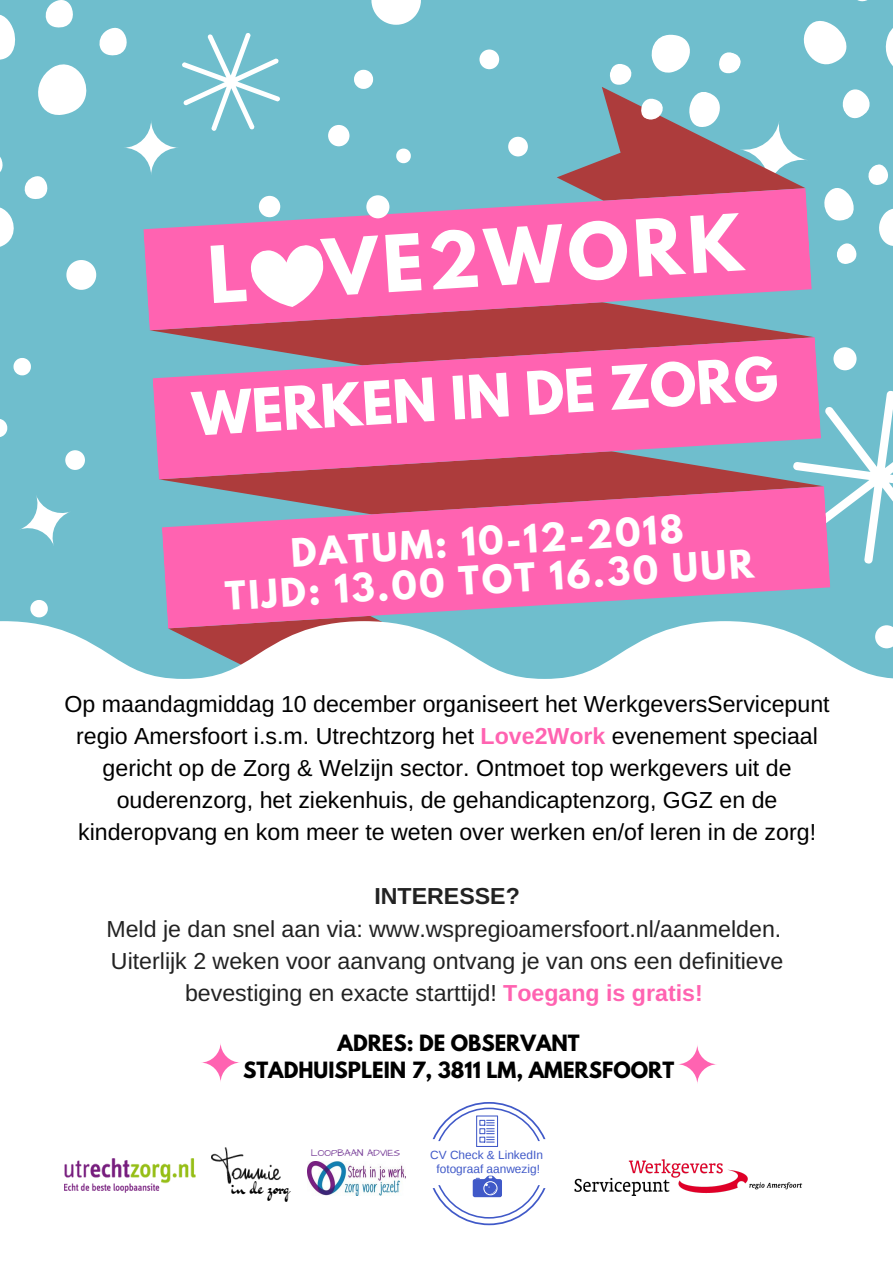
<style>
.page{position:relative;width:893px;height:1263px;background:#fff}
.page>*{position:absolute;margin:0;border:0;box-sizing:border-box;transform-origin:0 0}
.t1{font:700 69.53px "League Spartan";color:#fff}
.t2{font:700 52.95px "League Spartan";color:#fff}
.t3{font:700 34.72px/38.5px "League Spartan";color:#fff;text-align:center}
.t4{font:23.17px/32.1px "Arimo";color:#000;text-align:center}
.t5{font:23.17px/32.1px "Arimo";color:#222;text-align:center}
.t6{font:700 23.17px "Arimo";color:#222}
.t7{font:700 19.88px/27.6px "League Spartan";color:#000;text-align:center}
.t8{font:19.88px "Dr Sugiyama";color:#000}
.t9{font:11.85px/14.1px "Liberation Sans";color:#4059c8;text-align:center}
.t10{font:9.9px "Architects Daughter";color:#794099}
.s1{font-weight:700;color:#ff63b1}
</style>
<div class="page">
<div style="left:0;top:0;width:893px;height:1262px;background:#6fbecd"></div>
<svg style="left:65px;top:450px;width:20px;height:20px"></svg>
<svg style="left:824px;top:391px;width:69px;height:173px"></svg>
<svg style="left:159px;top:465px;width:665px;height:21px;background:#a94546"></svg>
<div style="left:150px;top:330px;width:663px;height:7px;background:#ad3c3c"></div>
<svg style="left:143px;top:195px;width:669px;height:135px;fill:#ff63b1"></svg>
<svg style="left:153px;top:337px;width:668px;height:142px;background:#e0669e"></svg>
<svg style="left:162px;top:486px;width:668px;height:135px;fill:#ff63b1"></svg>
<svg style="left:0;top:15px;width:16px;height:45px"></svg>
<svg style="left:38px;top:64px;width:49px;height:51px"></svg>
<svg style="left:45px;top:0;width:28px;height:28px"></svg>
<svg style="left:99px;top:27px;width:28px;height:29px"></svg>
<svg style="left:0;top:157px;width:47px;height:90px"></svg>
<svg style="left:123px;top:120px;width:56px;height:56px"></svg>
<svg style="left:551px;top:0;width:342px;height:266px"></svg>
<svg style="left:66px;top:260px;width:30px;height:30px"></svg>
<svg style="left:14px;top:358px;width:17px;height:17px"></svg>
<svg style="left:0;top:419px;width:7px;height:18px"></svg>
<svg style="left:20px;top:496px;width:49px;height:50px"></svg>
<svg style="left:354px;top:70px;width:19px;height:19px"></svg>
<svg style="left:259px;top:196px;width:21px;height:21px"></svg>
<svg style="left:164px;top:33px;width:116px;height:116px"></svg>
<svg style="left:479px;top:50px;width:20px;height:19px"></svg>
<svg style="left:366px;top:195px;width:23px;height:23px"></svg>
<svg style="left:328px;top:125px;width:21px;height:21px"></svg>
<svg style="left:396px;top:149px;width:15px;height:14px"></svg>
<svg style="left:508px;top:137px;width:20px;height:19px"></svg>
<svg style="left:833px;top:347px;width:23px;height:23px"></svg>
<svg style="left:30px;top:600px;width:18px;height:17px"></svg>
<svg style="left:0;top:621px;width:768px;height:165px;background:#eaf1f3"></svg>
<div style="left:0;top:1176px;width:893px;height:87px;background:#fff"></div>
<div style="left:0;top:786px;width:893px;height:209px;background:#fff"></div>
<div style="left:0;top:995px;width:893px;height:184px;background:#fff"></div>
<svg style="left:689px;top:732px;width:23px;height:23px"></svg>
<svg style="left:768px;top:625px;width:125px;height:174px;background:#eaf5f7"></svg>
<svg style="left:410px;top:756px;width:28px;height:28px"></svg>
<svg style="left:593px;top:809px;width:34px;height:34px"></svg>
<svg style="left:621px;top:878px;width:23px;height:22px"></svg>
<svg style="left:371px;top:0;width:50px;height:25px"></svg>
<img style="left:518px;top:1159px;width:342px;height:36px">
<img style="left:64px;top:1158px;width:132px;height:34px">
<svg style="left:433px;top:1102px;width:112px;height:45px;background:#e4e8f7"></svg>
<svg style="left:433px;top:1175px;width:112px;height:50px"></svg>
<svg style="left:249px;top:243px;width:79px;height:69px;background:#ffbcdd"></svg>
<svg style="left:200px;top:1042px;width:41px;height:41px"></svg>
<svg style="left:677px;top:1044px;width:40px;height:40px"></svg>
<img style="left:212px;top:1147px;width:68px;height:36px">
<img style="left:307px;top:1161px;width:98px;height:34px">
<h1 class="t1" style="left:206px;top:243px;width:537px;rotate:-4deg">L VE2WORK</h1>
<h2 class="t2" style="left:191px;top:390px;width:588px;rotate:-4deg">WERKEN IN DE ZORG</h2>
<h3 class="t3" style="left:222px;top:545px;width:531px;rotate:-4deg">DATUM: 10-12-2018<br>TIJD: 13.00 TOT 16.30 UUR</h3>
<p class="t4" style="left:65px;top:688px;width:766px">Op maandagmiddag 10 december organiseert het WerkgeversServicepunt regio Amersfoort i.s.m. Utrechtzorg het <span class="s1">Love2Work</span> evenement speciaal gericht op de Zorg &amp; Welzijn sector. Ontmoet top werkgevers uit de ouderenzorg, het ziekenhuis, de gehandicaptenzorg, GGZ en de kinderopvang en kom meer te weten over werken en/of leren in de zorg!</p>
<p class="t6" style="left:374px;top:883px;width:147px">INTERESSE?</p>
<p class="t5" style="left:106px;top:912px;width:678px">Meld je dan snel aan via: www.wspregioamersfoort.nl/aanmelden.<br>Uiterlijk 2 weken voor aanvang ontvang je van ons een definitieve bevestiging en exacte starttijd! <span class="s1">Toegang is gratis!</span></p>
<p class="t7" style="left:243px;top:1031px;width:433px">ADRES: DE OBSERVANT<br>STADHUISPLEIN 7, 3811 LM, AMERSFOORT</p>
<p class="t8" style="left:232px;top:1173px;width:59px">in de zorg</p>
<p class="t10" style="left:311px;top:1146px;width:91px">LOOPBAAN ADVIES</p>
<p class="t9" style="left:430px;top:1148px;width:114px">CV Check &amp; LinkedIn fotograaf aanwezig!</p>
</div>
